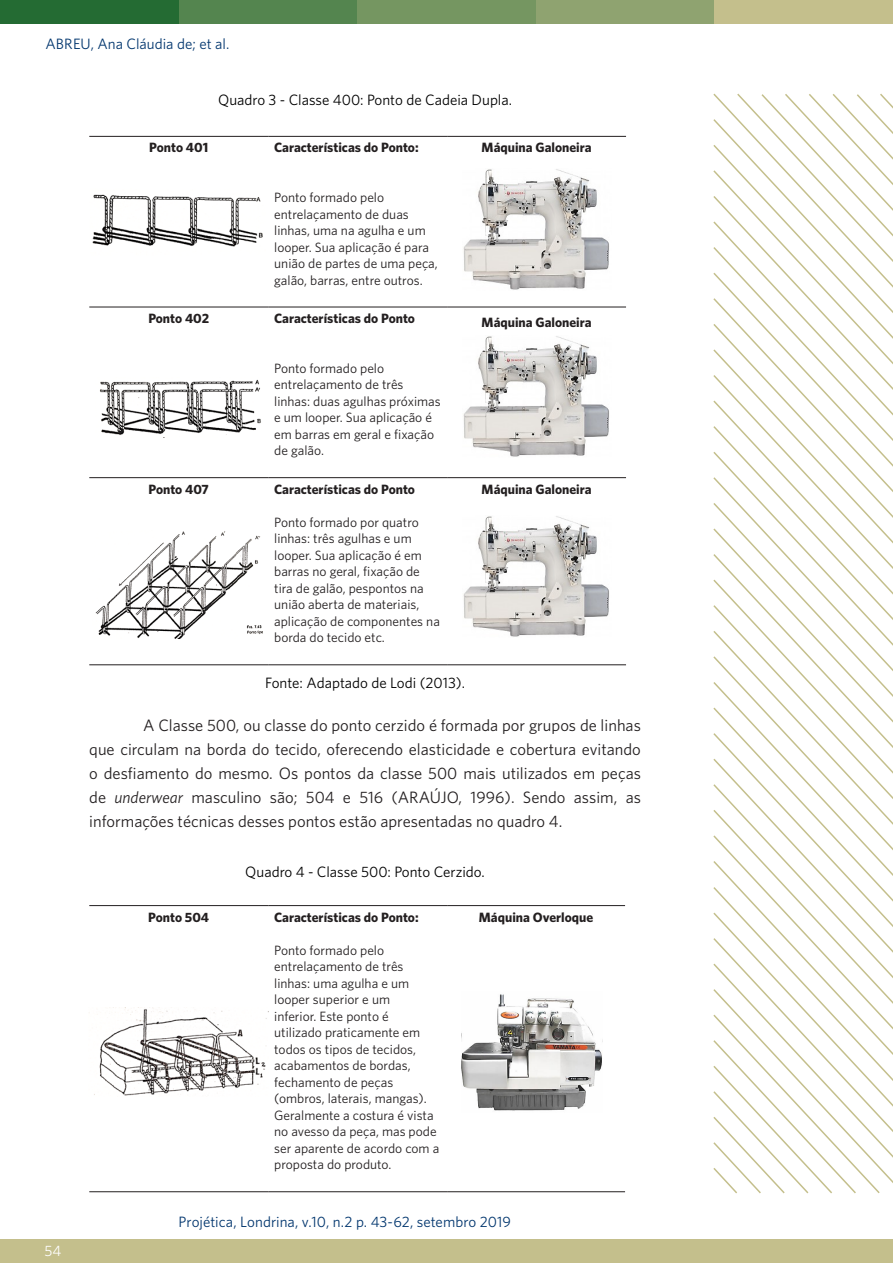
<style>
.page{position:relative;width:893px;height:1263px;background:#fff}
.page>*{position:absolute;margin:0;border:0;box-sizing:border-box;transform-origin:0 0}
.t1{font:16.5px/24px "Whitney";color:#231f20;text-align:justify}
.t2{font:15px "Whitney";color:#000}
.cabecalho{font:15px "Whitney";letter-spacing:.005em;color:#02366e}
.t3{font:15px "Whitney";color:#fff}
.t4{font:13.5px/16.5px "Whitney";color:#231f20}
.t5{font:700 13.5px "Whitney";color:#231f20}
.s1{font-style:italic}
</style>
<div class="page">
<svg style="left:713px;top:450px;width:180px;height:26px"></svg>
<svg style="left:713px;top:476px;width:180px;height:25px"></svg>
<svg style="left:713px;top:501px;width:180px;height:26px"></svg>
<svg style="left:713px;top:527px;width:180px;height:25px"></svg>
<svg style="left:713px;top:552px;width:180px;height:26px"></svg>
<svg style="left:713px;top:578px;width:180px;height:26px"></svg>
<svg style="left:713px;top:604px;width:180px;height:25px"></svg>
<svg style="left:713px;top:629px;width:180px;height:26px"></svg>
<svg style="left:713px;top:655px;width:180px;height:25px"></svg>
<svg style="left:713px;top:680px;width:180px;height:26px"></svg>
<svg style="left:713px;top:706px;width:180px;height:25px"></svg>
<svg style="left:713px;top:731px;width:180px;height:26px"></svg>
<svg style="left:713px;top:757px;width:180px;height:26px"></svg>
<svg style="left:713px;top:783px;width:180px;height:25px"></svg>
<svg style="left:713px;top:808px;width:180px;height:26px"></svg>
<svg style="left:713px;top:834px;width:180px;height:25px"></svg>
<svg style="left:713px;top:859px;width:180px;height:26px"></svg>
<svg style="left:736px;top:93px;width:157px;height:360px"></svg>
<svg style="left:713px;top:885px;width:180px;height:26px"></svg>
<svg style="left:713px;top:911px;width:180px;height:25px"></svg>
<svg style="left:713px;top:936px;width:180px;height:26px"></svg>
<svg style="left:713px;top:962px;width:180px;height:232px"></svg>
<div style="left:536px;top:0;width:178px;height:23px;background:#8fa370"></div>
<div style="left:714px;top:0;width:179px;height:23px;background:#c4bf8c"></div>
<div style="left:0;top:1239px;width:893px;height:24px;background:#c4bf8c"></div>
<div style="left:357px;top:0;width:179px;height:23px;background:#759661"></div>
<div style="left:179px;top:0;width:178px;height:23px;background:#54854f"></div>
<div style="left:0;top:0;width:179px;height:23px;background:#246b33"></div>
<hr style="left:89px;top:136px;width:179px;height:1px;background:#231f20">
<hr style="left:268px;top:136px;width:179px;height:1px;background:#231f20">
<hr style="left:447px;top:136px;width:179px;height:1px;background:#231f20">
<hr style="left:89px;top:307px;width:179px;height:1px;background:#231f20">
<hr style="left:268px;top:307px;width:179px;height:1px;background:#231f20">
<hr style="left:447px;top:307px;width:179px;height:1px;background:#231f20">
<hr style="left:89px;top:477px;width:179px;height:1px;background:#231f20">
<hr style="left:268px;top:477px;width:179px;height:1px;background:#231f20">
<hr style="left:447px;top:477px;width:179px;height:1px;background:#231f20">
<hr style="left:89px;top:664px;width:179px;height:1px;background:#231f20">
<hr style="left:268px;top:664px;width:179px;height:1px;background:#231f20">
<hr style="left:447px;top:664px;width:179px;height:1px;background:#231f20">
<img style="left:92px;top:194px;width:171px;height:53px">
<img style="left:463px;top:169px;width:146px;height:121px">
<img style="left:100px;top:379px;width:161px;height:59px">
<img style="left:463px;top:336px;width:146px;height:121px">
<img style="left:95px;top:531px;width:168px;height:107px">
<img style="left:463px;top:516px;width:146px;height:121px">
<hr style="left:89px;top:905px;width:179px;height:1px;background:#231f20">
<hr style="left:268px;top:905px;width:179px;height:1px;background:#231f20">
<hr style="left:447px;top:905px;width:178px;height:1px;background:#231f20">
<hr style="left:89px;top:1191px;width:179px;height:1px;background:#231f20">
<hr style="left:268px;top:1191px;width:179px;height:1px;background:#231f20">
<hr style="left:447px;top:1191px;width:178px;height:1px;background:#231f20">
<img style="left:89px;top:1008px;width:179px;height:88px">
<img style="left:461px;top:994px;width:141px;height:117px">
<p class="cabecalho" style="left:45px;top:34px;width:185px">ABREU, Ana Cláudia de; et al.</p>
<p class="t2" style="left:218px;top:90px;width:295px">Quadro 3 - Classe 400: Ponto de Cadeia Dupla.</p>
<p class="t5" style="left:149px;top:139px;width:60px">Ponto 401</p>
<p class="t5" style="left:274px;top:139px;width:146px">Características do Ponto:</p>
<p class="t4" style="left:274px;top:189px;width:165px">Ponto formado pelo entrelaçamento de duas linhas, uma na agulha e um looper. Sua aplicação é para união de partes de uma peça, galão, barras, entre outros.</p>
<p class="t5" style="left:148px;top:309px;width:62px">Ponto 402</p>
<p class="t5" style="left:274px;top:309px;width:142px">Características do Ponto</p>
<p class="t4" style="left:274px;top:359px;width:168px">Ponto formado pelo entrelaçamento de três linhas: duas agulhas próximas e um looper. Sua aplicação é em barras em geral e fixação de galão.</p>
<p class="t5" style="left:149px;top:480px;width:62px">Ponto 407</p>
<p class="t5" style="left:274px;top:480px;width:142px">Características do Ponto</p>
<p class="t4" style="left:274px;top:513px;width:167px">Ponto formado por quatro linhas: três agulhas e um looper. Sua aplicação é em barras no geral, fixação de tira de galão, pespontos na união aberta de materiais, aplicação de componentes na borda do tecido etc.</p>
<p class="t2" style="left:265px;top:673px;width:201px">Fonte: Adaptado de Lodi (2013).</p>
<p class="t5" style="left:482px;top:139px;width:111px">Máquina Galoneira</p>
<p class="t5" style="left:482px;top:313px;width:111px">Máquina Galoneira</p>
<p class="t5" style="left:482px;top:480px;width:111px">Máquina Galoneira</p>
<p class="t1" style="left:89px;top:713px;width:553px;text-indent:54px">A Classe 500, ou classe do ponto cerzido é formada por grupos de linhas que circulam na borda do tecido, oferecendo elasticidade e cobertura evitando o desfiamento do mesmo. Os pontos da classe 500 mais utilizados em peças de <span class="s1">underwear</span> masculino são; 504 e 516 (ARAÚJO, 1996). Sendo assim, as informações técnicas desses pontos estão apresentadas no quadro 4.</p>
<p class="t2" style="left:245px;top:862px;width:241px">Quadro 4 - Classe 500: Ponto Cerzido.</p>
<p class="t5" style="left:148px;top:908px;width:62px">Ponto 504</p>
<p class="t5" style="left:274px;top:908px;width:146px">Características do Ponto:</p>
<p class="t4" style="left:274px;top:941px;width:167px">Ponto formado pelo entrelaçamento de três linhas: uma agulha e um looper superior e um<br>inferior. Este ponto é utilizado praticamente em todos os tipos de tecidos, acabamentos de bordas, fechamento de peças (ombros, laterais, mangas).<br>Geralmente a costura é vista no avesso da peça, mas pode ser aparente de acordo com a proposta do produto.</p>
<p class="t5" style="left:479px;top:908px;width:116px">Máquina Overloque</p>
<p class="t3" style="left:45px;top:1241px;width:18px">54</p>
<p class="cabecalho" style="left:179px;top:1212px;width:334px">Projética, Londrina, v.10, n.2 p. 43-62, setembro 2019</p>
</div>
